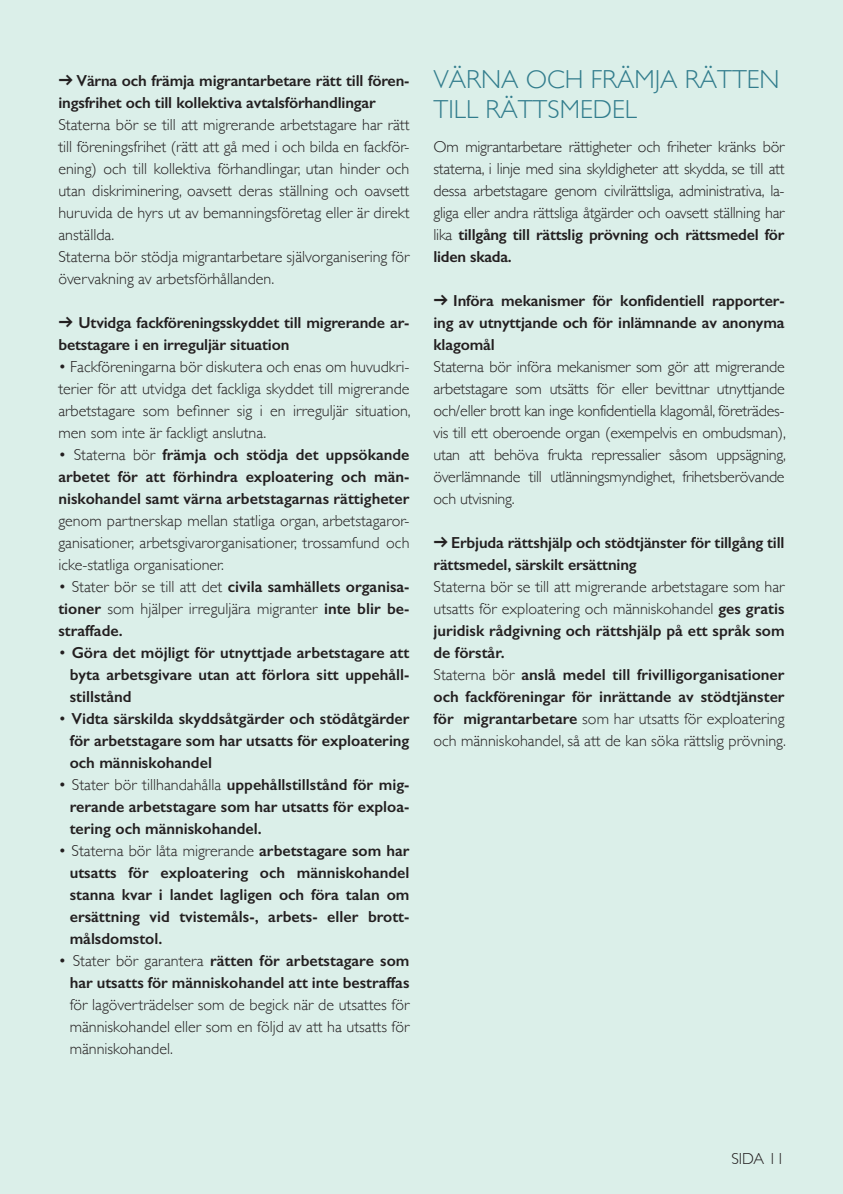
<style>
.page{position:relative;width:843px;height:1194px;background:#fff}
.page>*{position:absolute;margin:0;border:0;box-sizing:border-box;transform-origin:0 0}
.podtytul{font:300 26px/30px "Gill Sans";color:#327d8d}
._1_akapit{font:300 16px/22px "Gill Sans";color:#231f20;text-align:justify}
._1_akapit-2{font:600 16px/22px "Gill Sans";letter-spacing:-.01em;color:#231f20;text-align:justify}
.s1{font-family:"Ronnia";font-weight:700}
.s2{font-weight:600}
.s3{font-weight:300}
</style>
<div class="page">
<div style="left:0;top:0;width:842px;height:1194px;background:#dbefe9"></div>
<p class="_1_akapit-2" style="left:58px;top:69px;width:352px"><span class="s1">d</span> Värna och främja migrantarbetare rätt till fören&shy;ingsfrihet och till kollektiva avtalsförhandlingar</p>
<p class="_1_akapit" style="left:58px;top:113px;width:352px">Staterna bör se till att migrerande arbetstagare har rätt till föreningsfrihet (rätt att gå med i och bilda en fackför&shy;ening) och till kollektiva förhandlingar, utan hinder och utan diskriminering, oavsett deras ställning och oavsett huruvida de hyrs ut av bemanningsföretag eller är direkt anställda.</p>
<p class="_1_akapit" style="left:58px;top:245px;width:352px">Staterna bör stödja migrantarbetare självorganisering för övervakning av arbetsförhållanden.</p>
<p class="_1_akapit-2" style="left:58px;top:311px;width:352px"><span class="s1">d</span> Utvidga fackföreningsskyddet till migrerande ar&shy;betstagare i en irreguljär situation</p>
<p class="_1_akapit" style="left:58px;top:355px;width:354px">• Fackföreningarna bör diskutera och enas om huvudkri&shy;terier för att utvidga det fackliga skyddet till migrerande arbetstagare som befinner sig i en irreguljär situation, men som inte är fackligt anslutna.</p>
<p class="_1_akapit" style="left:58px;top:443px;width:352px">• Staterna bör <span class="s2">främja och stödja det uppsökande arbetet för att förhindra exploatering och män&shy;niskohandel samt värna arbetstagarnas rättigheter </span>genom partnerskap mellan statliga organ, arbetstagaror&shy;ganisationer, arbetsgivarorganisationer, trossamfund och icke-statliga organisationer.</p>
<p class="_1_akapit" style="left:58px;top:575px;width:352px">• Stater bör se till att det <span class="s2">civila samhällets organisa&shy;tioner</span> som hjälper irreguljära migranter <span class="s2">inte blir be&shy;straffade.</span></p>
<p class="_1_akapit-2" style="left:70px;top:641px;width:341px;text-indent:-11px"><span class="s3">•</span> Göra det möjligt för utnyttjade arbetstagare att byta arbetsgivare utan att förlora sitt uppehåll&shy;stillstånd</p>
<p class="_1_akapit-2" style="left:70px;top:707px;width:341px;text-indent:-11px"><span class="s3">•</span> Vidta särskilda skyddsåtgärder och stödåtgärder för arbetstagare som har utsatts för exploatering och människohandel</p>
<p class="_1_akapit-2" style="left:70px;top:773px;width:341px;text-indent:-11px"><span class="s3">• Stater bör tillhandahålla</span> uppehållstillstånd för mig&shy;rerande arbetstagare som har utsatts för exploa&shy;tering och människohandel.</p>
<p class="_1_akapit-2" style="left:70px;top:839px;width:341px;text-indent:-11px"><span class="s3">• Staterna bör låta migrerande</span> arbetstagare som har utsatts för exploatering och människohandel stanna kvar i landet lagligen och föra talan om ersättning vid tvistemåls-, arbets- eller brott&shy;målsdomstol.</p>
<p class="_1_akapit" style="left:70px;top:949px;width:341px;text-indent:-11px">• Stater bör garantera <span class="s2">rätten för arbetstagare som har utsatts för människohandel att inte bestraffas </span>för lagöverträdelser som de begick när de utsattes för människohandel eller som en följd av att ha utsatts för människohandel.</p>
<p class="podtytul" style="left:433px;top:64px;width:347px">VÄRNA OCH FRÄMJA RÄTTEN<br>TILL RÄTTSMEDEL</p>
<p class="_1_akapit" style="left:433px;top:135px;width:352px">Om migrantarbetare rättigheter och friheter kränks bör staterna, i linje med sina skyldigheter att skydda, se till att dessa arbetstagare genom civilrättsliga, administrativa, la&shy;gliga eller andra rättsliga åtgärder och oavsett ställning har lika <span class="s2">tillgång till rättslig prövning och rättsmedel för liden skada.</span></p>
<p class="_1_akapit-2" style="left:433px;top:289px;width:352px"><span class="s1">d</span> Införa mekanismer för konfidentiell rapporter&shy;ing av utnyttjande och för inlämnande av anonyma klagomål</p>
<p class="_1_akapit" style="left:433px;top:355px;width:354px">Staterna bör införa mekanismer som gör att migrerande arbetstagare som utsätts för eller bevittnar utnyttjande och/eller brott kan inge konfidentiella klagomål, företrädes&shy;vis till ett oberoende organ (exempelvis en ombudsman), utan att behöva frukta repressalier såsom uppsägning, överlämnande till utlänningsmyndighet, frihetsberövande och utvisning.</p>
<p class="_1_akapit-2" style="left:433px;top:531px;width:352px"><span class="s1">d</span> Erbjuda rättshjälp och stödtjänster för tillgång till rättsmedel, särskilt ersättning</p>
<p class="_1_akapit" style="left:433px;top:575px;width:352px">Staterna bör se till att migrerande arbetstagare som har utsatts för exploatering och människohandel <span class="s2">ges gratis juridisk rådgivning och rättshjälp på ett språk som de förstår.</span></p>
<p class="_1_akapit-2" style="left:433px;top:663px;width:354px"><span class="s3">Staterna bör</span> anslå medel till frivilligorganisationer och fackföreningar för inrättande av stödtjänster för migrantarbetare <span class="s3">som har utsatts för exploatering och människohandel, så att de kan söka rättslig prövning.</span></p>
<p class="_1_akapit" style="left:731px;top:1147px;width:55px">SIDA 11</p>
</div>
